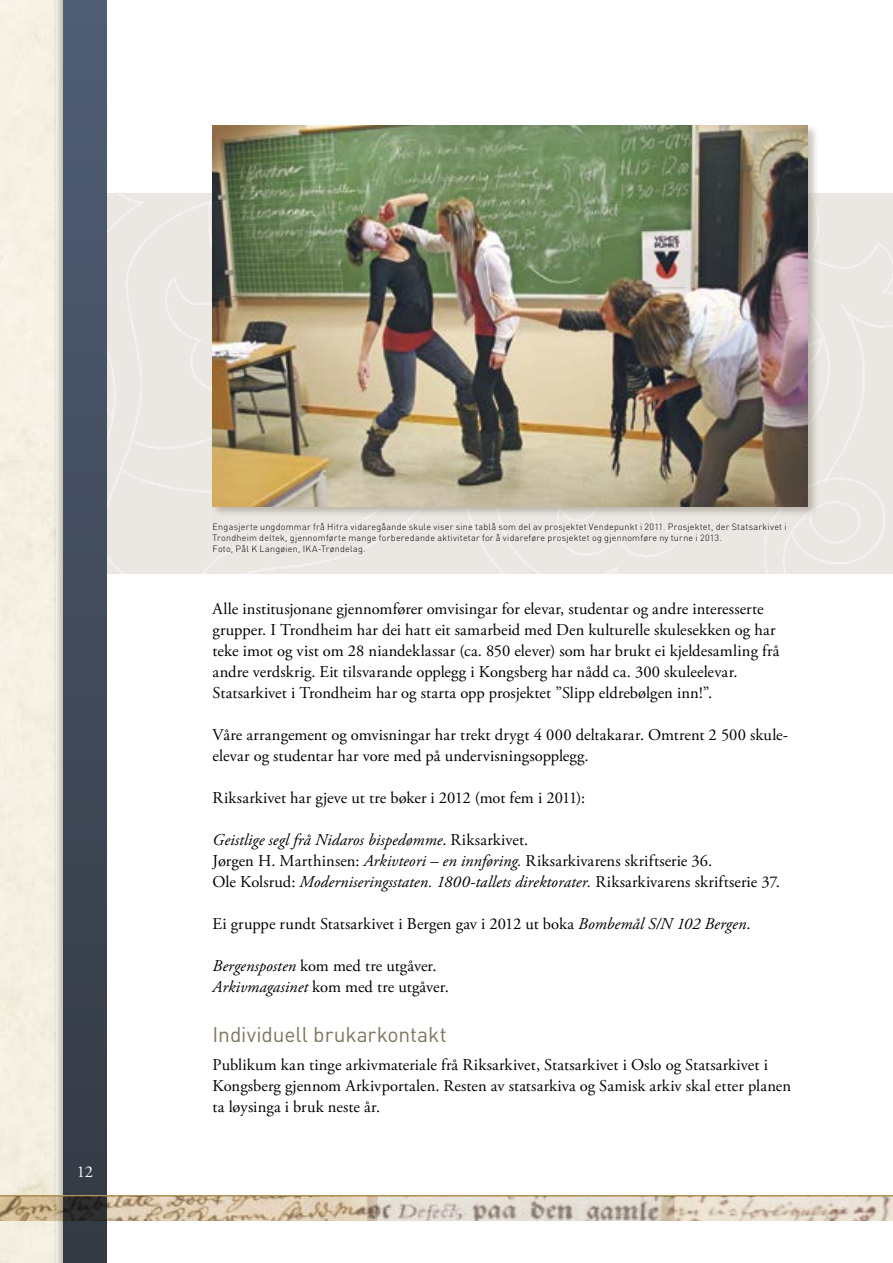
<style>
.page{position:relative;width:893px;height:1263px;background:#fff}
.page>*{position:absolute;margin:0;border:0;box-sizing:border-box;transform-origin:0 0}
.t1{font:21px "DIN";letter-spacing:-.005em;color:#7f765f}
.t2{font:16.5px/21px "Adobe Garamond Pro";letter-spacing:.005em;color:#000}
.t3{font:italic 16.5px/21px "Adobe Garamond Pro";letter-spacing:.005em;color:#000}
.t4{font:16.5px/21px "Adobe Garamond Pro";letter-spacing:-.015em;color:#000}
.t5{font:16.5px "Adobe Garamond Pro";color:#fff}
.t6{font:300 9px/10.8px "DIN";letter-spacing:.025em;color:#000}
.s1{font-style:normal}
.s2{font-style:italic}
</style>
<div class="page">
<div style="left:109px;top:193px;width:784px;height:380px;background:#ebe8e4"></div>
<div style="left:210px;top:123px;width:609px;height:394px;background:#6f654e;opacity:.4"></div>
<img style="left:213px;top:125px;width:595px;height:381px">
<div style="left:53px;top:0;width:56px;height:1263px;background:#564821;opacity:.4"></div>
<div style="left:64px;top:0;width:42px;height:1263px;background:linear-gradient(to bottom,#4f5e75,#343943)"></div>
<hr style="left:0;top:1195px;width:893px;height:1px;background:#b19458">
<img style="left:0;top:1196px;width:893px;height:25px">
<p class="t5" style="left:77px;top:1162px;width:18px">12</p>
<p class="t6" style="left:213px;top:522px;width:575px">Engasjerte ungdommar frå Hitra vidaregåande skule viser sine tablå som del av prosjektet Vendepunkt i 2011. Prosjektet, der Statsarkivet i<br>Trondheim deltek, gjennomførte mange forberedande aktivitetar for å vidareføre prosjektet og gjennomføre ny turne i 2013.<br>Foto, Pål K Langøien, IKA-Trøndelag.</p>
<p class="t2" style="left:213px;top:598px;width:568px">Alle institusjonane gjennomfører omvisingar for elevar, studentar og andre interesserte grupper. I Trondheim har dei hatt eit samarbeid med Den kulturelle skulesekken og har teke imot og vist om 28 niandeklassar (ca. 850 elever) som har brukt ei kjeldesamling frå andre verdskrig. Eit tilsvarande opplegg i Kongsberg har nådd ca. 300 skuleelevar.<br>Statsarkivet i Trondheim har og starta opp prosjektet ”Slipp eldrebølgen inn!”.</p>
<p class="t2" style="left:213px;top:724px;width:577px">Våre arrangement og omvisningar har trekt drygt 4 000 deltakarar. Omtrent 2 500 skule&shy;elevar og studentar har vore med på undervisningsopplegg.</p>
<p class="t2" style="left:213px;top:787px;width:374px">Riksarkivet har gjeve ut tre bøker i 2012 (mot fem i 2011):</p>
<p class="t3" style="left:213px;top:829px;width:569px">Geistlige segl frå Nidaros bispedømme<span class="s1">. Riksarkivet.<br>Jørgen H. Marthinsen:</span> Arkivteori – en innføring. <span class="s1">Riksarkivarens skriftserie 36.<br>Ole Kolsrud:</span> Moderniseringsstaten. 1800-tallets direktorater. <span class="s1">Riksarkivarens skriftserie 37.</span></p>
<p class="t2" style="left:213px;top:913px;width:539px">Ei gruppe rundt Statsarkivet i Bergen gav i 2012 ut boka <span class="s2">Bombemål S/N 102 Bergen</span>.</p>
<p class="t4" style="left:213px;top:955px;width:238px"><span class="s2">Bergensposten</span> kom med tre utgåver.<br><span class="s2">Arkivmagasinet</span> kom med tre utgåver.</p>
<p class="t1" style="left:213px;top:1021px;width:236px">Individuell brukarkontakt</p>
<p class="t2" style="left:213px;top:1054px;width:580px">Publikum kan tinge arkivmateriale frå Riksarkivet, Statsarkivet i Oslo og Statsarkivet i<br>Kongsberg gjennom Arkivportalen. Resten av statsarkiva og Samisk arkiv skal etter planen ta løysinga i bruk neste år.</p>
</div>
